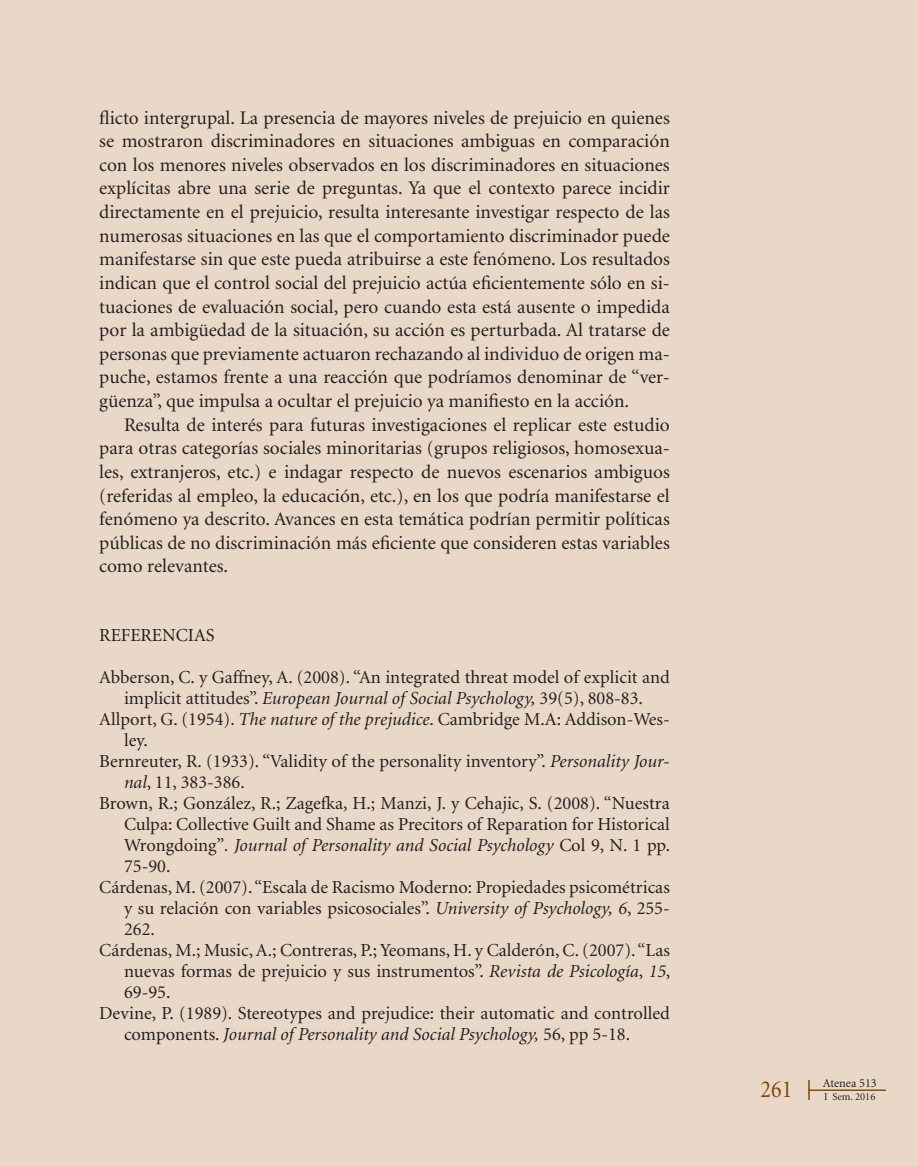
<style>
.page{position:relative;width:918px;height:1166px;background:#e9d8c7}
.page>*{position:absolute;margin:0;border:0;box-sizing:border-box;transform-origin:0 0}
.t1{font:24.5px "Minion";color:#7d4704;scale:.9 1}
.t2{font:19.25px/23.6px "Minion";color:#231f20;text-align:justify}
.t3{font:18.38px "Minion";color:#231f20}
.t4{font:italic 18.38px "Minion";color:#231f20}
.t5{font:12.25px "Minion";color:#231f20}
.t6{font:10.5px "Minion";color:#231f20}
.s1{font-style:normal}
.s2{font-style:italic}
</style>
<div class="page">
<hr style="left:809px;top:1090px;width:76px;height:1px;background:#7d4704">
<svg style="left:808px;top:1080px;width:1px;height:20px"></svg>
<p class="t2" style="left:99px;top:106px;width:572px">flicto intergrupal. La presencia de mayores niveles de prejuicio en quienes se mostraron discriminadores en situaciones ambiguas en comparación con los menores niveles observados en los discriminadores en situaciones explícitas abre una serie de preguntas. Ya que el contexto parece incidir directamente en el prejuicio, resulta interesante investigar respecto de las numerosas situaciones en las que el comportamiento discriminador puede manifestarse sin que este pueda atribuirse a este fenómeno. Los resultados indican que el control social del prejuicio actúa eficientemente sólo en si&shy;tuaciones de evaluación social, pero cuando esta está ausente o impedida por la ambigüedad de la situación, su acción es perturbada. Al tratarse de personas que previamente actuaron rechazando al individuo de origen ma&shy;puche, estamos frente a una reacción que podríamos denominar de “ver&shy;güenza”, que impulsa a ocultar el prejuicio ya manifiesto en la acción.</p>
<p class="t2" style="left:99px;top:413px;width:572px;text-indent:25px">Resulta de interés para futuras investigaciones el replicar este estudio para otras categorías sociales minoritarias (grupos religiosos, homosexua&shy;les, extranjeros, etc.) e indagar respecto de nuevos escenarios ambiguos (referidas al empleo, la educación, etc.), en los que podría manifestarse el fenómeno ya descrito. Avances en esta temática podrían permitir políticas públicas de no discriminación más eficiente que consideren estas variables como relevantes.</p>
<p class="t3" style="left:99px;top:626px;width:117px">REFERENCIAS</p>
<p class="t3" style="left:99px;top:668px;width:572px">Abberson, C. y Gaffney, A. (2008). “An integrated threat model of explicit and</p>
<p class="t4" style="left:124px;top:689px;width:520px"><span class="s1">implicit attitudes”.</span> European Journal of Social Psychology, <span class="s1">39(5), 808-83.</span></p>
<p class="t3" style="left:99px;top:710px;width:572px">Allport, G. (1954). <span class="s2">The nature of the prejudice</span>. Cambridge M.A: Addison-Wes-</p>
<p class="t3" style="left:124px;top:731px;width:25px">ley.</p>
<p class="t3" style="left:99px;top:752px;width:572px">Bernreuter, R. (1933). “Validity of the personality inventory”. <span class="s2">Personality Jour-</span></p>
<p class="t3" style="left:124px;top:773px;width:122px"><span class="s2">nal</span>, 11, 383-386.</p>
<p class="t3" style="left:99px;top:794px;width:572px">Brown, R.; González, R.; Zagefka, H.; Manzi, J. y Cehajic, S. (2008). “Nuestra</p>
<p class="t3" style="left:124px;top:815px;width:547px">Culpa: Collective Guilt and Shame as Precitors of Reparation for Historical</p>
<p class="t4" style="left:124px;top:836px;width:548px"><span class="s1">Wrongdoing”</span>. Journal of Personality and Social Psychology <span class="s1">Col 9, N. 1 pp.</span></p>
<p class="t3" style="left:124px;top:857px;width:48px">75-90.</p>
<p class="t3" style="left:99px;top:878px;width:572px">Cárdenas, M. (2007). “Escala de Racismo Moderno: Propiedades psicométricas</p>
<p class="t3" style="left:124px;top:899px;width:547px">y su relación con variables psicosociales”. <span class="s2">University of Psychology, 6</span>, 255-</p>
<p class="t3" style="left:124px;top:920px;width:32px">262.</p>
<p class="t3" style="left:99px;top:941px;width:572px">Cárdenas, M.; Music, A.; Contreras, P.; Yeomans, H. y Calderón, C. (2007). “Las</p>
<p class="t3" style="left:124px;top:962px;width:548px">nuevas formas de prejuicio y sus instrumentos”. <span class="s2">Revista de Psicología</span>, <span class="s2">15</span>,</p>
<p class="t3" style="left:124px;top:983px;width:48px">69-95.</p>
<p class="t3" style="left:99px;top:1004px;width:572px">Devine, P. (1989). Stereotypes and prejudice: their automatic and controlled</p>
<p class="t4" style="left:124px;top:1025px;width:507px"><span class="s1">components.</span> Journal of Personality and Social Psychology, <span class="s1">56, pp 5-18.</span></p>
<p class="t5" style="left:823px;top:1077px;width:56px">Atenea 513</p>
<p class="t1" style="left:760px;top:1077px;width:37px">261</p>
<p class="t6" style="left:824px;top:1091px;width:53px">I Sem. 2016</p>
</div>
